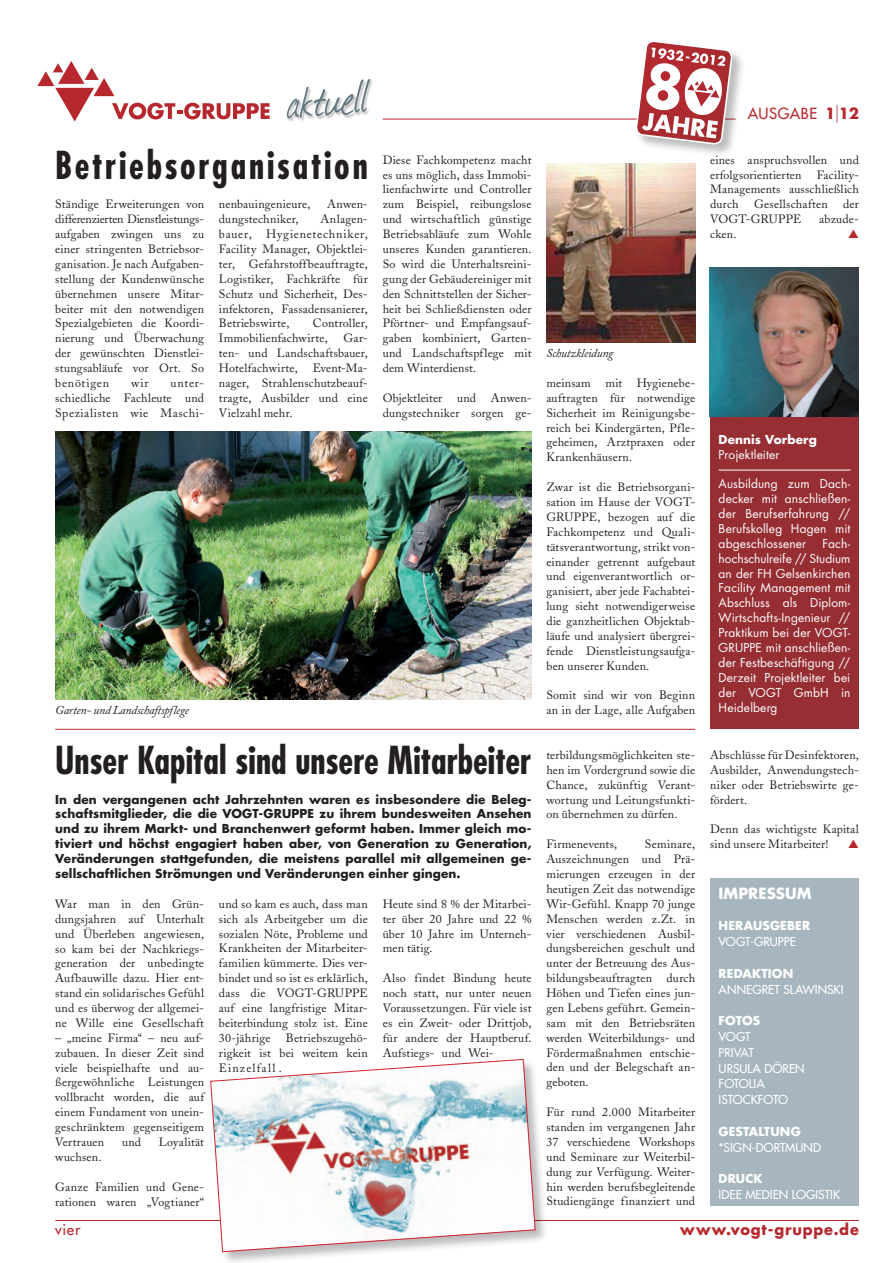
<style>
.page{position:relative;width:893px;height:1263px;background:#fff}
.page>*{position:absolute;margin:0;border:0;box-sizing:border-box;transform-origin:0 0}
.t1{font:52.5px "Journal";color:#647882}
.t2{font:700 condensed 37.5px "Futura";letter-spacing:.005em;color:#231f20;scale:.95 1}
.t3{font:700 condensed 37.5px "Futura";letter-spacing:.07em;color:#231f20;scale:.95 1}
.t4{font:700 15px "Futura";letter-spacing:.06em;color:#b7282e}
.t5{font:15px "Futura";letter-spacing:.035em;color:#b7282e}
.t6{font:700 15px "Futura";color:#fff}
.t7{font:12px/14.9px "Adobe Caslon";letter-spacing:.015em;color:#231f20;text-align:justify}
.t8{font:700 12px/14.9px "Futura";letter-spacing:.01em;color:#231f20}
.t9{font:12px/14.9px "Futura";letter-spacing:.01em;color:#fff;text-align:justify}
.t10{font:12px/15.8px "Futura";letter-spacing:.005em;color:#fff}
.t11{font:700 12px "Futura";letter-spacing:.015em;color:#fff}
.t12{font:italic 12px "Adobe Caslon";letter-spacing:-.015em;color:#231f20}
.s1{font-weight:700}
.s2{font-weight:300;font-size:18px}
</style>
<div class="page">
<hr style="left:383px;top:119px;width:353px;height:1px;background:#b7282e">
<div style="left:287px;top:79px;width:87px;height:43px;background:#231f20;opacity:.3"></div>
<svg style="left:37px;top:61px;width:233px;height:60px"></svg>
<div style="left:635px;top:40px;width:110px;height:117px;background:#231f20;opacity:.3"></div>
<svg style="left:635px;top:40px;width:98px;height:112px"></svg>
<hr style="left:55px;top:1220px;width:804px;height:1px;background:#b7282e">
<hr style="left:55px;top:729px;width:640px;height:1px;background:#b7282e">
<div style="left:710px;top:416px;width:149px;height:313px;background:#962e33"></div>
<hr style="left:719px;top:470px;width:131px;height:1px;background:#fff">
<img style="left:55px;top:432px;width:476px;height:267px">
<div style="left:710px;top:878px;width:149px;height:327px;background:#a7b6be"></div>
<img style="left:546px;top:164px;width:149px;height:178px">
<img style="left:710px;top:268px;width:149px;height:149px">
<div style="left:209px;top:1058px;width:339px;height:205px;background:#231f20;opacity:.3"></div>
<svg style="left:210px;top:1058px;width:326px;height:205px"></svg>
<h1 class="t1" style="left:284px;top:67px;width:82px;rotate:-5deg">aktuell</h1>
<h2 class="t3" style="left:55px;top:141px;width:330px">Betriebsorganisation</h2>
<p class="t7" style="left:55px;top:197px;width:150px">Ständige Erweiterungen von differenzierten Dienstleistungs&shy;aufgaben zwingen uns zu einer stringenten Betriebsor&shy;ganisation. Je nach Aufgaben&shy;stellung der Kundenwünsche übernehmen unsere Mitar&shy;beiter mit den notwendigen Spezialgebieten die Koordi&shy;nierung und Überwachung der gewünschten Dienstlei&shy;stungsabläufe vor Ort. So benötigen</p>
<p class="t7" style="left:219px;top:197px;width:93px">nenbauingenieure,</p>
<p class="t7" style="left:327px;top:197px;width:42px">Anwen-</p>
<p class="t7" style="left:219px;top:212px;width:81px">dungstechniker,</p>
<p class="t7" style="left:219px;top:212px;width:150px;text-indent:102px">Anlagen&shy;bauer, Hygienetechniker, Facility Manager, Objektlei&shy;ter, Gefahrstoffbeauftragte, Logistiker, Fachkräfte für Schutz und Sicherheit, Des&shy;infektoren, Fassadensanierer, Betriebswirte,</p>
<p class="t7" style="left:219px;top:316px;width:150px;text-indent:94px">Controller,<br>Immobilienfachwirte,</p>
<p class="t7" style="left:219px;top:331px;width:150px;text-indent:125px">Gar&shy;ten- und Landschaftsbauer, Hotelfachwirte, Event-Ma&shy;nager, Strahlenschutzbeauf&shy;tragte, Ausbilder und eine Vielzahl mehr.</p>
<p class="t7" style="left:131px;top:376px;width:19px">wir</p>
<p class="t7" style="left:55px;top:376px;width:150px;text-indent:115px">unter&shy;schiedliche Fachleute und Spezialisten wie Maschi-</p>
<p class="t7" style="left:383px;top:152px;width:150px">Diese Fachkompetenz macht es uns möglich, dass Immobi&shy;lienfachwirte und Controller zum Beispiel, reibungslose und wirtschaftlich günstige Betriebsabläufe zum Wohle unseres Kunden garantieren.<br>So wird die Unterhaltsreini&shy;gung der Gebäudereiniger mit den Schnittstellen der Sicher&shy;heit bei Schließdiensten oder Pförtner- und Empfangsauf&shy;gaben kombiniert, Garten&shy;und Landschaftspflege mit dem Winterdienst.</p>
<p class="t7" style="left:383px;top:390px;width:150px">Objektleiter und Anwen&shy;dungstechniker sorgen ge-</p>
<p class="t12" style="left:55px;top:704px;width:135px">Garten- und Landschaftspflege</p>
<h2 class="t2" style="left:55px;top:737px;width:503px">Unser Kapital sind unsere Mitarbeiter</h2>
<p class="t8" style="left:55px;top:791px;width:478px">In den vergangenen acht Jahrzehnten waren es insbesondere die Beleg&shy;schaftsmitglieder, die die VOGT</p>
<p class="t8" style="left:55px;top:806px;width:478px;text-align:justify;text-indent:264px">zu ihrem bundesweiten Ansehen und zu ihrem Markt- und Branchenwert geformt haben. Immer gleich mo&shy;tiviert und höchst engagiert haben aber, von Generation zu Generation, Veränderungen stattgefunden, die meistens parallel mit allgemeinen ge&shy;sellschaftlichen Strömungen und Veränderungen einher gingen.</p>
<p class="t8" style="left:258px;top:806px;width:8px">-GRUPPE</p>
<p class="t7" style="left:55px;top:896px;width:150px">War man in den Grün&shy;dungsjahren auf Unterhalt und Überleben angewiesen, so kam bei der Nachkriegs&shy;generation der unbedingte Aufbauwille dazu. Hier ent&shy;stand ein solidarisches Gefühl und es überwog der allgemei&shy;ne Wille eine Gesellschaft</p>
<p class="t7" style="left:55px;top:1030px;width:150px">– „meine Firma“ – neu auf&shy;zubauen. In dieser Zeit sind viele beispielhafte und au&shy;ßergewöhnliche Leistungen vollbracht worden, die auf einem Fundament von unein&shy;geschränktem gegenseitigem Vertrauen</p>
<p class="t7" style="left:122px;top:1134px;width:21px">und</p>
<p class="t7" style="left:159px;top:1134px;width:47px">Loyalität</p>
<p class="t7" style="left:55px;top:1149px;width:48px">wuchsen.</p>
<p class="t7" style="left:55px;top:1179px;width:150px">Ganze Familien und Gene&shy;rationen waren „Vogtianer“</p>
<p class="t7" style="left:219px;top:896px;width:150px">und so kam es auch, dass man sich als Arbeitgeber um die sozialen Nöte, Probleme und Krankheiten der Mitarbeiter&shy;familien kümmerte. Dies ver&shy;bindet und so ist es erklärlich, dass die VOGT-GRUPPE auf eine langfristige Mitar&shy;beiterbindung stolz ist. Eine 30-jährige</p>
<p class="t7" style="left:219px;top:1030px;width:150px;text-indent:67px">Betriebszugehö&shy;rigkeit ist bei weitem kein Einzelfall .</p>
<p class="t7" style="left:383px;top:896px;width:150px">Heute sind 8 % der Mitarbei&shy;ter über 20 Jahre und 22 % über 10 Jahre im Unterneh&shy;men tätig.</p>
<p class="t7" style="left:383px;top:971px;width:150px">Also findet Bindung heute noch statt, nur unter neuen Voraussetzungen. Für viele ist es ein Zweit- oder Drittjob, für andere der Hauptberuf.<br>Aufstiegs- und Wei-</p>
<p class="t12" style="left:546px;top:347px;width:69px">Schutzkleidung</p>
<p class="t7" style="left:546px;top:376px;width:150px">meinsam mit Hygienebe&shy;auftragten für notwendige Sicherheit im Reinigungsbe&shy;reich bei Kindergärten, Pfle&shy;geheimen, Arztpraxen oder Krankenhäusern.</p>
<p class="t7" style="left:546px;top:480px;width:150px">Zwar ist die Betriebsorgani&shy;sation im Hause der VOGT-GRUPPE, bezogen auf die Fachkompetenz und Quali&shy;tätsverantwortung, strikt von&shy;einander getrennt aufgebaut und eigenverantwortlich or&shy;ganisiert, aber jede Fachabtei&shy;lung sieht notwendigerweise die ganzheitlichen Objektab&shy;läufe und analysiert übergrei&shy;fende Dienstleistungsaufga&shy;ben unserer Kunden.</p>
<p class="t7" style="left:546px;top:688px;width:150px">Somit sind wir von Beginn an in der Lage, alle Aufgaben</p>
<p class="t7" style="left:546px;top:748px;width:150px">terbildungsmöglichkeiten ste&shy;hen im Vordergrund sowie die Chance, zukünftig Verant&shy;wortung und Leitungsfunkti&shy;on übernehmen zu dürfen.</p>
<p class="t7" style="left:546px;top:837px;width:72px">Firmenevents,</p>
<p class="t7" style="left:546px;top:837px;width:150px;text-indent:99px">Seminare, Auszeichnungen und Prä&shy;mierungen erzeugen in der heutigen Zeit das notwendige Wir-Gefühl. Knapp 70 junge Menschen werden z.Zt. in vier verschiedenen Ausbil&shy;dungsbereichen geschult und unter der Betreuung des Aus&shy;bildungsbeauftragten durch Höhen und Tiefen eines jun&shy;gen Lebens geführt. Gemein&shy;sam mit den Betriebsräten werden Weiterbildungs- und Fördermaßnahmen entschie&shy;den und der Belegschaft an&shy;geboten.</p>
<p class="t7" style="left:546px;top:1105px;width:150px">Für rund 2.000 Mitarbeiter standen im vergangenen Jahr 37 verschiedene Workshops und Seminare zur Weiterbil&shy;dung zur Verfügung. Weiter&shy;hin werden berufsbegleitende Studiengänge finanziert und</p>
<p class="t5" style="left:748px;top:104px;width:113px">AUSGABE <span class="s1">1</span><span class="s2">|</span><span class="s1">12</span></p>
<p class="t7" style="left:710px;top:152px;width:150px">eines anspruchsvollen und erfolgsorientierten</p>
<p class="t7" style="left:710px;top:167px;width:150px;text-indent:107px">Facility-Managements ausschließlich durch</p>
<p class="t7" style="left:754px;top:197px;width:75px">Gesellschaften</p>
<p class="t7" style="left:843px;top:197px;width:17px">der</p>
<p class="t7" style="left:710px;top:212px;width:93px">VOGT-GRUPPE</p>
<p class="t7" style="left:819px;top:212px;width:41px">abzude-</p>
<p class="t7" style="left:710px;top:227px;width:28px">cken.</p>
<p class="t11" style="left:719px;top:431px;width:100px">Dennis Vorberg</p>
<p class="t9" style="left:719px;top:447px;width:62px">Projektleiter</p>
<p class="t9" style="left:719px;top:477px;width:133px">Ausbildung zum Dach&shy;decker mit anschließen&shy;der Berufserfahrung // Berufskolleg Hagen mit abgeschlossener</p>
<p class="t9" style="left:719px;top:536px;width:133px;text-indent:104px">Fach&shy;hochschulreife // Studium an der FH Gelsenkirchen Facility Management mit Abschluss als Diplom-Wirtschafts-Ingenieur // Praktikum bei der VOGT-GRUPPE mit anschließen&shy;der Festbeschäftigung // Derzeit Projektleiter bei der VOGT GmbH in Heidelberg</p>
<p class="t7" style="left:710px;top:748px;width:150px">Abschlüsse für Desinfektoren, Ausbilder, Anwendungstech&shy;niker oder Betriebswirte ge&shy;fördert.</p>
<p class="t7" style="left:710px;top:822px;width:150px">Denn das wichtigste Kapital sind unsere Mitarbeiter!</p>
<p class="t6" style="left:719px;top:883px;width:94px">Impressum</p>
<p class="t11" style="left:719px;top:918px;width:93px">Herausgeber</p>
<p class="t10" style="left:719px;top:934px;width:77px">VOGT-GRUPPE</p>
<p class="t11" style="left:719px;top:965px;width:76px">Redaktion</p>
<p class="t10" style="left:719px;top:981px;width:126px">ANNEG RET SLAWINSKI</p>
<p class="t11" style="left:719px;top:1013px;width:43px">Fotos</p>
<p class="t10" style="left:719px;top:1029px;width:12px">VOGT<br>PRIVA</p>
<p class="t10" style="left:719px;top:1044px;width:37px;text-indent:30px">T<br>UR SULA</p>
<p class="t10" style="left:764px;top:1060px;width:39px">DÖREN</p>
<p class="t10" style="left:719px;top:1076px;width:33px">FOTOLIA<br>ISTO</p>
<p class="t10" style="left:743px;top:1092px;width:30px">CKFOTO</p>
<p class="t11" style="left:719px;top:1123px;width:84px">Gestaltung</p>
<p class="t10" style="left:719px;top:1139px;width:90px">*SIGN-DORTMUND</p>
<p class="t11" style="left:719px;top:1171px;width:46px">Druck</p>
<p class="t10" style="left:719px;top:1187px;width:118px">IDEE MEDI EN LOGISTIK</p>
<p class="t5" style="left:55px;top:1220px;width:27px">VIER</p>
<p class="t4" style="left:680px;top:1220px;width:180px">www.vogt-gruppe.de</p>
</div>
